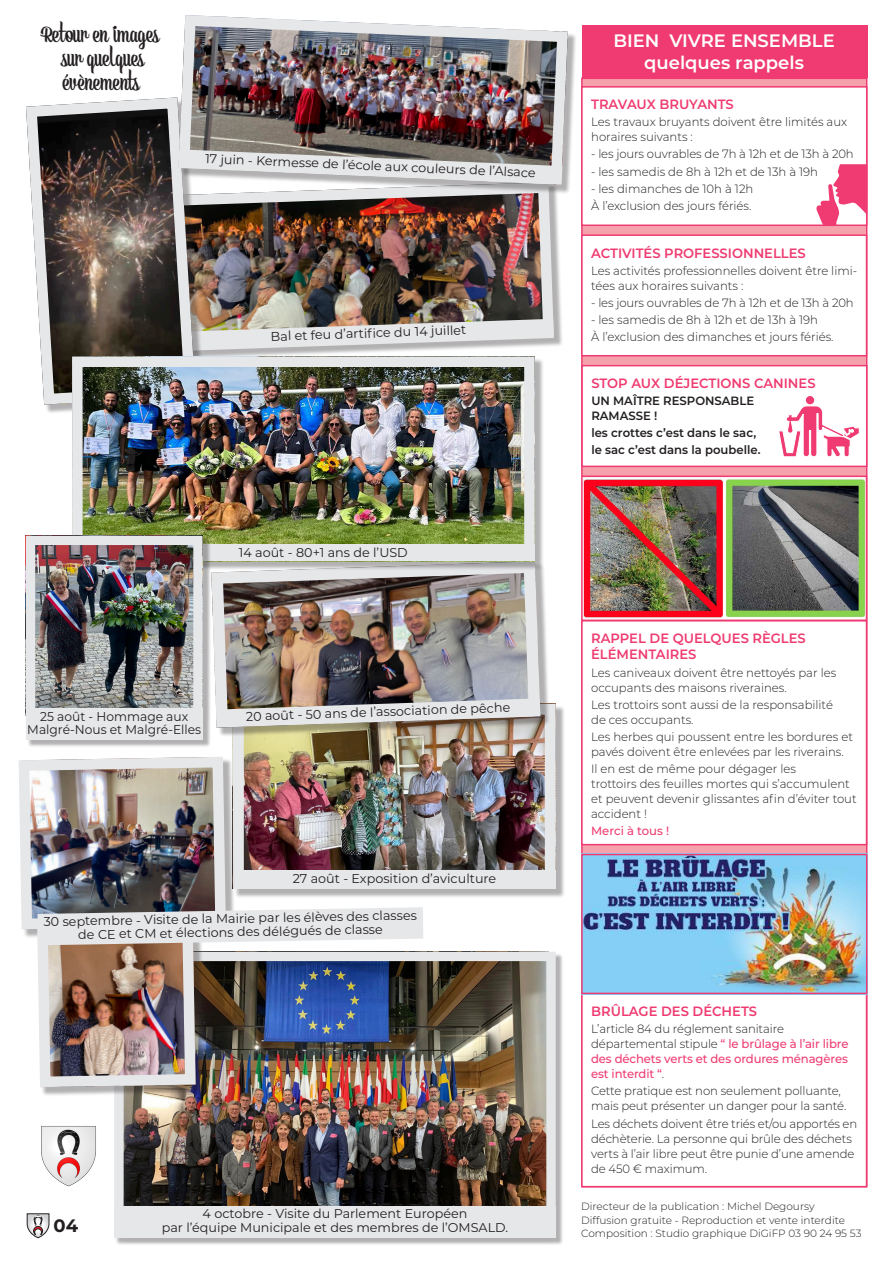
<style>
.page{position:relative;width:893px;height:1263px;background:#fff}
.page>*{position:absolute;margin:0;border:0;box-sizing:border-box;transform-origin:0 0}
.Texte_courant{font:22.5px/24px "anggie 1";color:#231f20;text-align:center}
.t1{font:600 18px "Montserrat";color:#fff}
.t2{font:700 18px "Montserrat";color:#231f20}
.t3{font:600 13.5px "Montserrat";color:#ef3b71}
.Texte_courant-2{font:12.75px/13.5px "Montserrat";color:#231f20;text-align:center}
.Texte_courant-3{font:12.75px/13.5px "Montserrat";color:#231f20;text-align:center;scale:.96 1}
.t4{font:300 12px/15px "Montserrat";color:#231f20}
.t5{font:500 12px/15px "Montserrat";letter-spacing:-.01em;color:#ef3b71}
.t6{font:600 12px/15px "Montserrat";color:#231f20}
.t7{font:300 10.5px "Montserrat";color:#231f20}
.s1{font-weight:300;color:#231f20}
</style>
<div class="page">
<div style="left:234px;top:705px;width:331px;height:193px;background:#231f20;opacity:.35"></div>
<img style="left:245px;top:738px;width:299px;height:132px">
<div style="left:233px;top:704px;width:323px;height:185px;border:11px solid #e6e7e9"></div>
<div style="left:233px;top:870px;width:323px;height:19px;background:#e6e7e9"></div>
<div style="left:213px;top:563px;width:337px;height:175px;background:#231f20;opacity:.35"></div>
<img style="left:211px;top:563px;width:335px;height:170px">
<img style="left:216px;top:698px;width:324px;height:29px">
<img style="left:205px;top:194px;width:354px;height:162px">
<svg style="left:205px;top:319px;width:349px;height:30px;background:#cfcdca"></svg>
<div style="left:581px;top:78px;width:286px;height:1109px;background:#f6a2ac;border:2px solid #ef3b71"></div>
<div style="left:582px;top:235px;width:284px;height:121px;background:#fff"></div>
<div style="left:581px;top:234px;width:286px;height:122px;border:2px solid #ef3b71"></div>
<div style="left:582px;top:26px;width:285px;height:52px;background:#ef3b71"></div>
<div style="left:582px;top:621px;width:284px;height:224px;background:#fff"></div>
<div style="left:581px;top:620px;width:286px;height:225px;border:2px solid #ef3b71"></div>
<img style="left:584px;top:479px;width:280px;height:139px">
<div style="left:581px;top:476px;width:286px;height:145px;border:2px solid #ef3b71"></div>
<div style="left:582px;top:994px;width:284px;height:192px;background:#fff"></div>
<div style="left:581px;top:993px;width:286px;height:194px;border:2px solid #ef3b71"></div>
<img style="left:584px;top:857px;width:280px;height:134px">
<div style="left:581px;top:854px;width:286px;height:140px;border:2px solid #ef3b71"></div>
<div style="left:582px;top:366px;width:285px;height:100px;background:#fff"></div>
<div style="left:581px;top:365px;width:286px;height:102px;border:2px solid #ef3b71"></div>
<div style="left:805px;top:395px;width:10px;height:10px;background:#ef3b71;border:1px solid #fff;border-radius:50%"></div>
<svg style="left:778px;top:406px;width:82px;height:51px"></svg>
<div style="left:582px;top:87px;width:285px;height:138px;background:#fff"></div>
<div style="left:581px;top:86px;width:286px;height:140px;border:2px solid #ef3b71"></div>
<svg style="left:816px;top:164px;width:51px;height:62px"></svg>
<div style="left:115px;top:953px;width:449px;height:293px;background:#231f20;opacity:.35"></div>
<img style="left:124px;top:962px;width:422px;height:244px">
<div style="left:114px;top:952px;width:442px;height:285px;border:9px solid #e6e7e9"></div>
<div style="left:114px;top:1206px;width:442px;height:31px;background:#e6e7e9"></div>
<img style="left:26px;top:97px;width:175px;height:313px">
<div style="left:73px;top:358px;width:471px;height:213px;background:#231f20;opacity:.35"></div>
<img style="left:83px;top:367px;width:441px;height:177px">
<div style="left:72px;top:356px;width:463px;height:205px;border:10px solid #e6e7e9"></div>
<div style="left:72px;top:544px;width:463px;height:17px;background:#e6e7e9"></div>
<div style="left:180px;top:16px;width:397px;height:178px;background:#231f20;opacity:.35"></div>
<img style="left:173px;top:15px;width:400px;height:175px">
<svg style="left:179px;top:149px;width:383px;height:35px;background:#c2c1c1"></svg>
<div style="left:20px;top:758px;width:215px;height:180px;background:#231f20;opacity:.35"></div>
<img style="left:30px;top:768px;width:185px;height:150px">
<div style="left:19px;top:757px;width:207px;height:172px;border:10px solid #e6e7e9;border-radius:3px"></div>
<div style="left:38px;top:922px;width:167px;height:174px;background:#231f20;opacity:.35"></div>
<img style="left:48px;top:945px;width:148px;height:142px">
<div style="left:37px;top:921px;width:158px;height:166px;border:10px solid #e6e7e9;border-radius:3px"></div>
<svg style="left:37px;top:907px;width:386px;height:38px;background:#dcdddf"></svg>
<img style="left:41px;top:1126px;width:55px;height:61px">
<svg style="left:27px;top:1213px;width:22px;height:25px"></svg>
<div style="left:27px;top:537px;width:184px;height:211px;background:#231f20;opacity:.35"></div>
<img style="left:36px;top:546px;width:157px;height:162px">
<div style="left:26px;top:536px;width:177px;height:204px;border:9px solid #e6e7e9"></div>
<div style="left:26px;top:708px;width:177px;height:32px;background:#e6e7e9"></div>
<p class="Texte_courant" style="left:43px;top:23px;width:118px">Retour en images sur quelques</p>
<p class="Texte_courant" style="left:62px;top:71px;width:78px">évènements</p>
<p class="Texte_courant-2" style="left:206px;top:150px;width:332px;rotate:3deg">17 juin - Kermesse de l’école aux couleurs de l’Alsace</p>
<p class="Texte_courant-2" style="left:270px;top:329px;width:197px;rotate:-2deg">Bal et feu d’artifi ce du 14 juillet</p>
<p class="Texte_courant-2" style="left:239px;top:545px;width:170px">14 août - 80+1 ans de l’USD</p>
<p class="Texte_courant-3" style="left:27px;top:709px;width:183px">25 août - Hommage aux<br>Malgré-Nous et Malgré-Elles</p>
<p class="Texte_courant-2" style="left:246px;top:709px;width:266px;rotate:-2deg">20 août - 50 ans de l’association de pêche</p>
<p class="Texte_courant-2" style="left:293px;top:871px;width:205px">27 août - Exposition d’aviculture</p>
<p class="Texte_courant-2" style="left:44px;top:914px;width:375px;rotate:-1deg">30 septembre - Visite de la Mairie par les élèves des classes de CE et CM et élections des délégués de classe</p>
<p class="t2" style="left:54px;top:1212px;width:26px">04</p>
<p class="Texte_courant-2" style="left:162px;top:1207px;width:348px">4 octobre - Visite du Parlement Européen<br>par l’équipe Municipale et des membres de l’OMSALD.</p>
<p class="t1" style="left:613px;top:27px;width:223px">BIEN VIVRE ENSEMBLE</p>
<p class="t1" style="left:644px;top:50px;width:161px">quelques rappels</p>
<p class="t3" style="left:591px;top:95px;width:144px">TRAVAUX BRUYANTS</p>
<p class="t4" style="left:591px;top:114px;width:258px">Les travaux bruyants doivent être limités aux horaires suivants :</p>
<p class="t4" style="left:591px;top:146px;width:264px">- les jours ouvrables de 7h à 12h et de 13h à 20h</p>
<p class="t4" style="left:591px;top:163px;width:228px">- les samedis de 8h à 12h et de 13h à 19h</p>
<p class="t4" style="left:591px;top:181px;width:164px">- les dimanches de 10h à 12h</p>
<p class="t4" style="left:591px;top:198px;width:162px">À l’exclusion des jours fériés.</p>
<p class="t3" style="left:591px;top:243px;width:216px">ACTIVITÉS PROFESSIONNELLES</p>
<p class="t4" style="left:591px;top:262px;width:268px">Les activités professionnelles doivent être limi&shy;tées aux horaires suivants :</p>
<p class="t4" style="left:591px;top:295px;width:264px">- les jours ouvrables de 7h à 12h et de 13h à 20h</p>
<p class="t4" style="left:591px;top:312px;width:228px">- les samedis de 8h à 12h et de 13h à 19h</p>
<p class="t4" style="left:591px;top:329px;width:244px">À l’exclusion des dimanches et jours fériés.</p>
<p class="t3" style="left:591px;top:374px;width:226px">STOP AUX DÉJECTIONS CANINES</p>
<p class="t6" style="left:591px;top:393px;width:164px">UN MAÎTRE RESPONSABLE<br>RAMASSE !</p>
<p class="t6" style="left:591px;top:425px;width:166px">les crottes c’est dans le sac,</p>
<p class="t6" style="left:591px;top:442px;width:171px">le sac c’est dans la poubelle.</p>
<p class="t3" style="left:591px;top:629px;width:216px">RAPPEL DE QUELQUES RÈGLES</p>
<p class="t3" style="left:591px;top:645px;width:107px">ÉLÉMENTAIRES</p>
<p class="t4" style="left:591px;top:664px;width:247px">Les caniveaux doivent être nettoyés par les occupants des maisons riveraines.</p>
<p class="t4" style="left:591px;top:696px;width:243px">Les trottoirs sont aussi de la responsabilité de ces occupants.</p>
<p class="t4" style="left:591px;top:729px;width:263px">Les herbes qui poussent entre les bordures et pavés doivent être enlevées par les riverains.</p>
<p class="t4" style="left:591px;top:761px;width:267px">Il en est de même pour dégager les<br>trottoirs des feuilles mortes qui s’accumulent et peuvent devenir glissantes afin d’éviter tout accident !</p>
<p class="t5" style="left:591px;top:823px;width:79px">Merci à tous !</p>
<p class="t3" style="left:591px;top:1002px;width:167px">BRÛLAGE DES DÉCHETS</p>
<p class="t5" style="left:591px;top:1021px;width:259px"><span class="s1">L’article 84 du réglement sanitaire départemental stipule</span> “ le brûlage à l’air libre des déchets verts et des ordures ménagères est interdit “<span class="s1">.</span></p>
<p class="t4" style="left:591px;top:1083px;width:257px">Cette pratique est non seulement polluante, mais peut présenter un danger pour la santé.</p>
<p class="t4" style="left:591px;top:1115px;width:268px">Les déchets doivent être triés et/ou apportés en déchèterie. La personne qui brûle des déchets verts à l’air libre peut être punie d’une amende de 450 € maximum.</p>
<p class="t7" style="left:581px;top:1199px;width:235px">Directeur de la publication : Michel Degoursy</p>
<p class="t7" style="left:581px;top:1213px;width:265px">Diffusion gratuite - Reproduction et vente interdite</p>
<p class="t7" style="left:581px;top:1226px;width:282px">Composition : Studio graphique DiGiFP 03 90 24 95 53</p>
</div>
